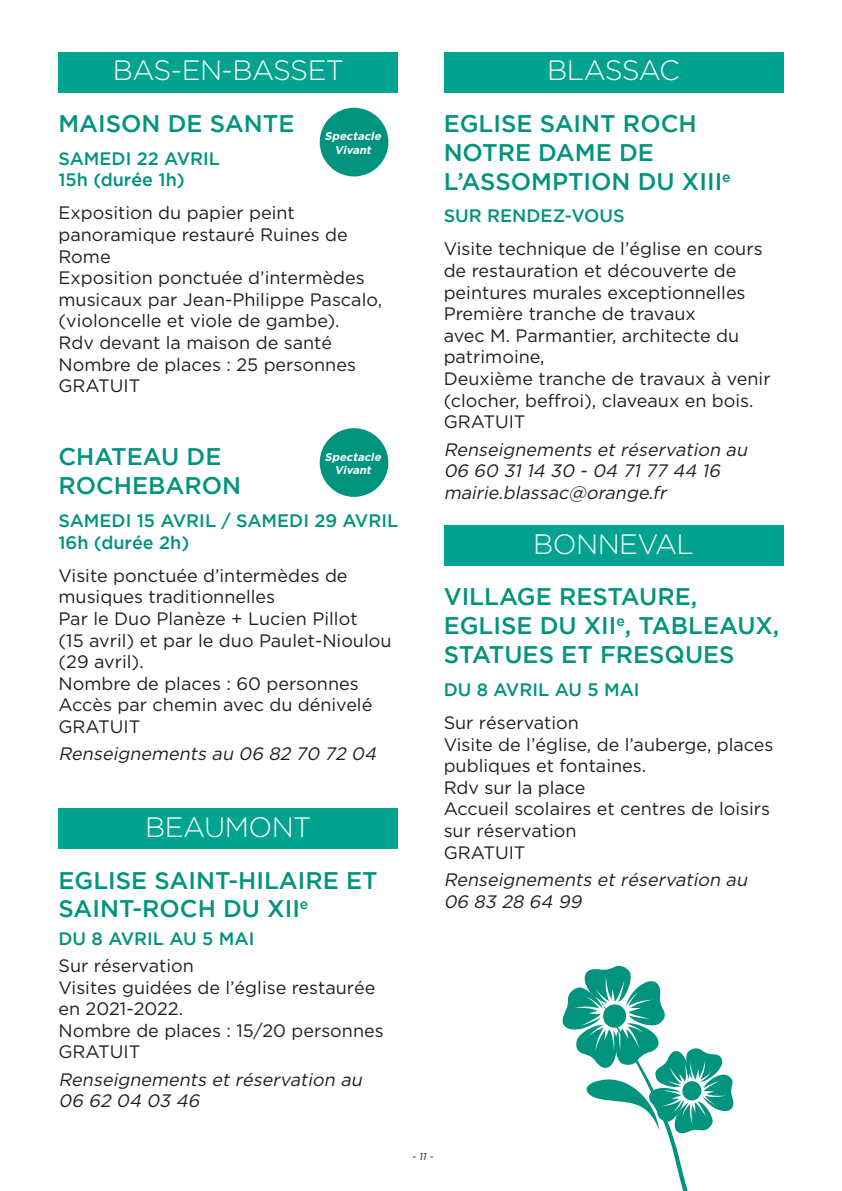
<style>
.page{position:relative;width:842px;height:1191px;background:#fff}
.page>*{position:absolute;margin:0;border:0;box-sizing:border-box;transform-origin:0 0}
.t1{font:300 28px "Gotham";letter-spacing:-.02em;color:#fff}
.t2{font:500 24px/28.8px "Gotham";color:#00947d}
.t3{font:18px/21.6px "Gotham";color:#231f20}
.t4{font:italic 18px/21.6px "Gotham";color:#231f20}
.t5{font:500 18px/21.6px "Gotham";color:#00937d}
.t6{font:italic 700 11.4px/13.6px "Gotham";color:#fff;text-align:center}
.t7{font:italic 10px "Gotham";color:#231f20}
</style>
<div class="page">
<svg style="left:669px;top:1137px;width:19px;height:54px"></svg>
<svg style="left:562px;top:965px;width:172px;height:172px"></svg>
<div style="left:58px;top:52px;width:340px;height:40px;background:#00a290"></div>
<div style="left:58px;top:808px;width:340px;height:40px;background:#00a290"></div>
<div style="left:444px;top:52px;width:339px;height:40px;background:#00a290"></div>
<div style="left:444px;top:525px;width:339px;height:40px;background:#00a290"></div>
<div style="left:320px;top:108px;width:68px;height:68px;background:#00937d;border-radius:50%"></div>
<div style="left:320px;top:428px;width:68px;height:69px;background:#00937d;border-radius:50%"></div>
<h1 class="t1" style="left:113px;top:55px;width:233px">BAS-EN-BASSET</h1>
<h2 class="t2" style="left:58px;top:108px;width:237px">MAISON DE SANTE</h2>
<p class="t5" style="left:58px;top:147px;width:163px">SAMEDI 22 AVRIL<br>15h (durée 1h)</p>
<p class="t3" style="left:58px;top:202px;width:325px">Exposition du papier peint panoramique restauré Ruines de<br>Rome<br>Exposition ponctuée d’intermèdes musicaux par Jean-Philippe Pascalo, (violoncelle et viole de gambe).<br>Rdv devant la maison de santé<br>Nombre de places : 25 personnes<br>GRATUIT</p>
<p class="t6" style="left:324px;top:129px;width:60px">Spectacle<br>Vivant</p>
<h2 class="t2" style="left:58px;top:442px;width:184px">CHATEAU DE<br>ROCHEBARON</h2>
<p class="t5" style="left:58px;top:509px;width:341px">SAMEDI 15 AVRIL / SAMEDI 29 AVRIL<br>16h (durée 2h)</p>
<p class="t3" style="left:58px;top:564px;width:334px">Visite ponctuée d’intermèdes de musiques traditionnelles<br>Par le Duo Planèze + Lucien Pillot<br>(15 avril) et par le duo Paulet-Nioulou (29 avril).<br>Nombre de places : 60 personnes<br>Accès par chemin avec du dénivelé<br>GRATUIT</p>
<p class="t4" style="left:58px;top:742px;width:323px">Renseignements au 06 82 70 72 04</p>
<p class="t6" style="left:324px;top:449px;width:60px">Spectacle<br>Vivant</p>
<h1 class="t1" style="left:145px;top:812px;width:168px">BEAUMONT</h1>
<h2 class="t2" style="left:58px;top:865px;width:321px">EGLISE SAINT-HILAIRE ET<br>SAINT-ROCH DU XII<sup>e</sup></h2>
<p class="t5" style="left:58px;top:927px;width:197px">DU 8 AVRIL AU 5 MAI</p>
<p class="t3" style="left:58px;top:954px;width:327px">Sur réservation<br>Visites guidées de l’église restaurée en 2021-2022.<br>Nombre de places : 15/20 personnes<br>GRATUIT</p>
<p class="t4" style="left:58px;top:1068px;width:309px">Renseignements et réservation au<br>06 62 04 03 46</p>
<h1 class="t1" style="left:547px;top:55px;width:134px">BLASSAC</h1>
<h2 class="t2" style="left:444px;top:108px;width:289px">EGLISE SAINT ROCH<br>NOTRE DAME DE<br>L’ASSOMPTION DU XIII<sup>e</sup></h2>
<p class="t5" style="left:444px;top:205px;width:182px">SUR RENDEZ-VOUS</p>
<p class="t3" style="left:444px;top:238px;width:328px">Visite technique de l’église en cours de restauration et découverte de peintures murales exceptionnelles<br>Première tranche de travaux<br>avec M. Parmantier, architecte du patrimoine,<br>Deuxième tranche de travaux à venir (clocher, beffroi), claveaux en bois.<br>GRATUIT</p>
<p class="t4" style="left:444px;top:438px;width:309px">Renseignements et réservation au<br>06 60 31 14 30 - 04 71 77 44 16 mairie.blassac@orange.fr</p>
<h1 class="t1" style="left:533px;top:529px;width:162px">BONNEVAL</h1>
<h2 class="t2" style="left:444px;top:582px;width:337px">VILLAGE RESTAURE,<br>EGLISE DU XII<sup>e</sup>, TABLEAUX,<br>STATUES ET FRESQUES</h2>
<p class="t5" style="left:444px;top:678px;width:197px">DU 8 AVRIL AU 5 MAI</p>
<p class="t3" style="left:444px;top:711px;width:331px">Sur réservation<br>Visite de l’église, de l’auberge, places publiques et fontaines.<br>Rdv sur la place<br>Accueil scolaires et centres de loisirs sur réservation<br>GRATUIT</p>
<p class="t4" style="left:444px;top:868px;width:309px">Renseignements et réservation au<br>06 83 28 64 99</p>
<p class="t7" style="left:412px;top:1150px;width:25px">- 11 -</p>
</div>
